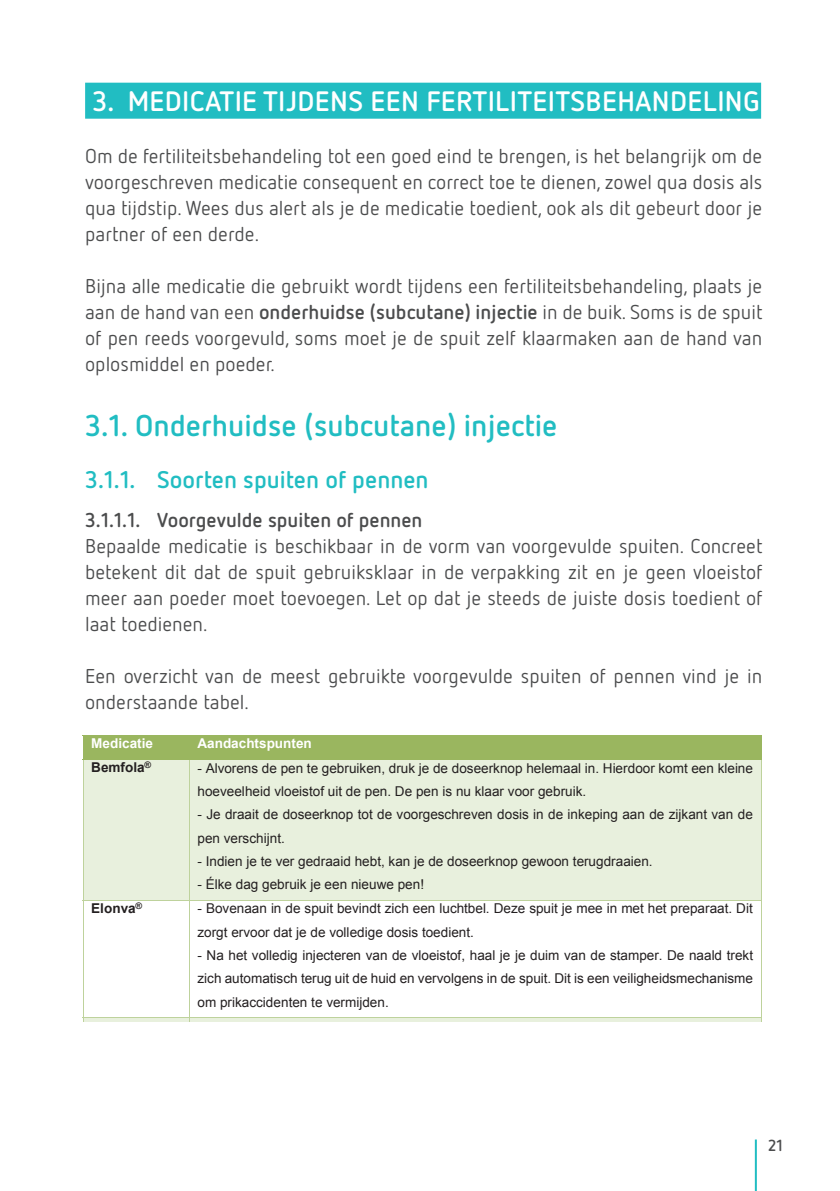
<style>
.page{position:relative;width:840px;height:1191px;background:#fff}
.page>*{position:absolute;margin:0;border:0;box-sizing:border-box;transform-origin:0 0}
.t1{font:700 30px "Netto OT";color:#21bdc2}
.t2{font:700 28px "Netto OT";letter-spacing:.01em;color:#fff}
.t3{font:700 24px "Netto OT";color:#21bdc2}
.t4{font:20px/26px "Netto OT";color:#4b4c4d;text-align:justify}
.t5{font:700 20px "Netto OT";color:#4b4c4d}
.t6{font:700 16px "Netto OT";color:#4b4c4d}
.t7{font:13.6px/23.4px "Arial";color:#231f20}
.t8{font:700 13.6px "Arial";color:#fff}
.t9{font:700 13.6px "Arial";color:#231f20}
.s1{font-weight:700}
</style>
<div class="page">
<hr style="left:754px;top:1139px;width:2px;height:52px;background:#21bdc2">
<div style="left:85px;top:83px;width:675px;height:36px;background:#21bdc2"></div>
<div style="left:83px;top:736px;width:106px;height:23px;background:#9ab65f"></div>
<div style="left:189px;top:736px;width:571px;height:23px;background:#9ab65f"></div>
<hr style="left:83px;top:735px;width:678px;height:1px;background:#9ab65f">
<svg style="left:760px;top:736px;width:1px;height:23px"></svg>
<div style="left:83px;top:760px;width:106px;height:140px;background:#e8f0dd"></div>
<div style="left:190px;top:760px;width:570px;height:140px;background:#e8f0dd"></div>
<hr style="left:83px;top:759px;width:678px;height:1px;background:#9ab65f">
<hr style="left:83px;top:760px;width:1px;height:140px;background:#bed29c">
<hr style="left:189px;top:760px;width:1px;height:140px;background:#bed29c">
<hr style="left:760px;top:760px;width:1px;height:140px;background:#bed29c">
<hr style="left:83px;top:900px;width:678px;height:1px;background:#bed29c">
<hr style="left:83px;top:900px;width:1px;height:117px;background:#bed29c">
<hr style="left:189px;top:900px;width:1px;height:117px;background:#bed29c">
<hr style="left:760px;top:900px;width:1px;height:117px;background:#bed29c">
<hr style="left:83px;top:1018px;width:106px;height:3px;background:#e8f0dd">
<hr style="left:190px;top:1018px;width:570px;height:3px;background:#e8f0dd">
<hr style="left:83px;top:1017px;width:678px;height:1px;background:#bed29c">
<h2 class="t2" style="left:92px;top:84px;width:668px">3. MEDICATIE TIJDENS EEN FERTILITEITSBEHANDELING</h2>
<p class="t4" style="left:85px;top:143px;width:678px">Om de fertiliteitsbehandeling tot een goed eind te brengen, is het belangrijk om de voorgeschreven medicatie consequent en correct toe te dienen, zowel qua dosis als qua tijdstip. Wees dus alert als je de medicatie toedient, ook als dit gebeurt door je partner of een derde.</p>
<p class="t4" style="left:85px;top:273px;width:678px">Bijna alle medicatie die gebruikt wordt tijdens een fertiliteitsbehandeling, plaats je aan de hand van een <span class="s1">onderhuidse (subcutane) injectie</span> in de buik. Soms is de spuit of pen reeds voorgevuld, soms moet je de spuit zelf klaarmaken aan de hand van oplosmiddel en poeder.</p>
<h1 class="t1" style="left:85px;top:407px;width:473px">3.1. Onderhuidse (subcutane) injectie</h1>
<p class="t3" style="left:85px;top:465px;width:345px">3.1.1. Soorten spuiten of pennen</p>
<p class="t5" style="left:85px;top:507px;width:338px">3.1.1.1. Voorgevulde spuiten of pennen</p>
<p class="t4" style="left:85px;top:533px;width:678px">Bepaalde medicatie is beschikbaar in de vorm van voorgevulde spuiten. Concreet betekent dit dat de spuit gebruiksklaar in de verpakking zit en je geen vloeistof meer aan poeder moet toevoegen. Let op dat je steeds de juiste dosis toedient of laat toedienen.</p>
<p class="t4" style="left:85px;top:663px;width:678px">Een overzicht van de meest gebruikte voorgevulde spuiten of pennen vind je in onderstaande tabel.</p>
<p class="t8" style="left:91px;top:734px;width:63px">Medicatie</p>
<p class="t8" style="left:197px;top:734px;width:116px">Aandachtspunten</p>
<p class="t9" style="left:91px;top:758px;width:61px">Bemfola<sup>®</sup></p>
<p class="t7" style="left:197px;top:756px;width:556px">- Alvorens de pen te gebruiken, druk je de doseerknop helemaal in. Hierdoor komt een kleine hoeveelheid vloeistof uit de pen. De pen is nu klaar voor gebruik.</p>
<p class="t7" style="left:197px;top:803px;width:556px">- Je draait de doseerknop tot de voorgeschreven dosis in de inkeping aan de zijkant van de pen verschijnt.</p>
<p class="t7" style="left:197px;top:849px;width:456px">- Indien je te ver gedraaid hebt, kan je de doseerknop gewoon terugdraaien.</p>
<p class="t7" style="left:197px;top:873px;width:228px">- Élke dag gebruik je een nieuwe pen!</p>
<p class="t9" style="left:91px;top:899px;width:52px">Elonva<sup>®</sup></p>
<p class="t7" style="left:197px;top:897px;width:556px">- Bovenaan in de spuit bevindt zich een luchtbel. Deze spuit je mee in met het preparaat. Dit zorgt ervoor dat je de volledige dosis toedient.</p>
<p class="t7" style="left:197px;top:943px;width:557px;text-align:justify">- Na het volledig injecteren van de vloeistof, haal je je duim van de stamper. De naald trekt zich automatisch terug uit de huid en vervolgens in de spuit. Dit is een veiligheidsmechanisme om prikaccidenten te vermijden.</p>
<p class="t6" style="left:767px;top:1135px;width:16px">21</p>
</div>
